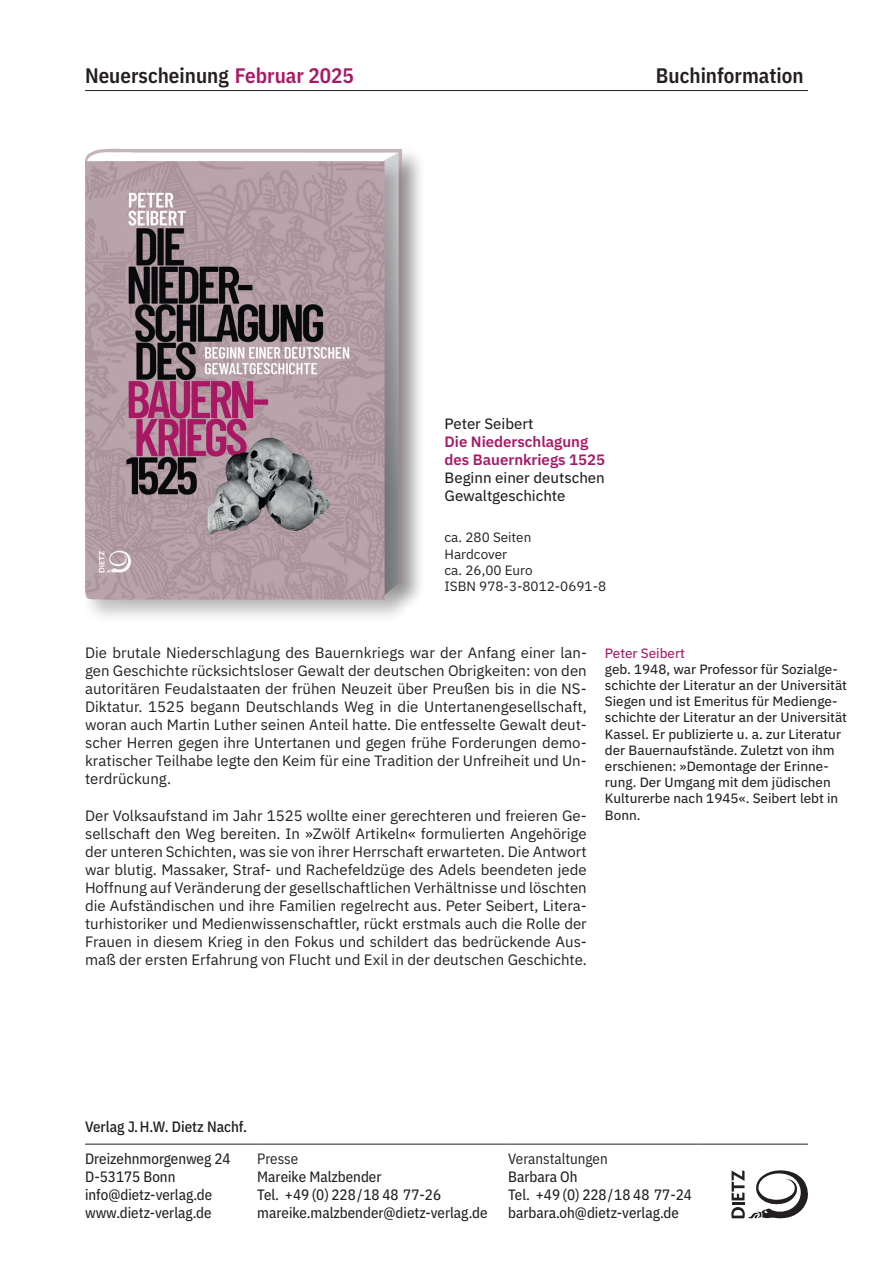
<style>
.page{position:relative;width:893px;height:1263px;background:#fff}
.page>*{position:absolute;margin:0;border:0;box-sizing:border-box;transform-origin:0 0}
.t1{font:600 21px "IBM Plex Sans Cond";color:#231f20}
.t2{font:15px/18px "IBM Plex Sans";color:#231f20;text-align:justify}
.t3{font:15px/18px "IBM Plex Sans Cond Text";color:#231f20}
.t4{font:15px/18px "IBM Plex Sans Text";color:#231f20}
.t5{font:600 15px/18px "IBM Plex Sans";color:#a81865}
.t6{font:500 15px "IBM Plex Sans Cond";color:#231f20}
.t7{font:15px "IBM Plex Sans Cond";color:#231f20}
.t8{font:13.5px/16.2px "IBM Plex Sans Text";color:#231f20}
.t9{font:13.5px/16.2px "IBM Plex Sans";color:#231f20}
.t10{font:13.5px "IBM Plex Sans Text";color:#a81865}
.s1{color:#a81865}
</style>
<div class="page">
<hr style="left:85px;top:90px;width:723px;height:1px;background:#231f20">
<hr style="left:85px;top:1144px;width:172px;height:1px;background:#231f20">
<hr style="left:257px;top:1144px;width:251px;height:1px;background:#231f20">
<hr style="left:508px;top:1144px;width:188px;height:1px;background:#231f20">
<hr style="left:696px;top:1144px;width:112px;height:1px;background:#231f20">
<svg style="left:731px;top:1170px;width:77px;height:48px"></svg>
<div style="left:378px;top:150px;width:45px;height:470px;background:#231f20;opacity:.28"></div>
<svg style="left:86px;top:148px;width:313px;height:9px"></svg>
<div style="left:81px;top:157px;width:328px;height:467px;background:#231f20;opacity:.28"></div>
<img style="left:85px;top:161px;width:300px;height:439px">
<h1 class="t1" style="left:85px;top:59px;width:270px">Neuerscheinung <span class="s1">Februar 2025</span></h1>
<h1 class="t1" style="left:656px;top:59px;width:149px">Buchinformation</h1>
<p class="t4" style="left:444px;top:413px;width:91px">Peter Seibert</p>
<p class="t5" style="left:444px;top:431px;width:162px">Die Niederschlagung des Bauernkriegs 1525</p>
<p class="t4" style="left:444px;top:467px;width:162px">Beginn einer deutschen<br>Gewaltgeschichte</p>
<p class="t9" style="left:444px;top:528px;width:163px">ca. 280 Seiten<br>Hardcover<br>ca. 26,00 Euro<br>ISBN 978-3-8012-0691-8</p>
<p class="t2" style="left:85px;top:642px;width:504px">Die brutale Niederschlagung des Bauernkriegs war der Anfang einer lan&shy;gen Geschichte rücksichtsloser Gewalt der deutschen Obrigkeiten: von den autoritären Feudalstaaten der frühen Neuzeit über Preußen bis in die NS-Diktatur. 1525 begann Deutschlands Weg in die Untertanengesellschaft, woran auch Martin Luther seinen Anteil hatte. Die entfesselte Gewalt deut&shy;scher Herren gegen ihre Untertanen und gegen frühe Forderungen demo&shy;kratischer Teilhabe legte den Keim für eine Tradition der Unfreiheit und Un&shy;terdrückung.</p>
<p class="t2" style="left:85px;top:805px;width:503px">Der Volksaufstand im Jahr 1525 wollte einer gerechteren und freieren Ge&shy;sellschaft den Weg bereiten. In »Zwölf Artikeln« formulierten Angehörige der unteren Schichten, was sie von ihrer Herrschaft erwarteten. Die Antwort war blutig. Massaker, Straf- und Rachefeldzüge des Adels beendeten jede Hoffnung auf Veränderung der gesellschaftlichen Verhältnisse und löschten die Aufständischen und ihre Familien regelrecht aus. Peter Seibert, Litera&shy;turhistoriker und Medienwissenschaftler, rückt erstmals auch die Rolle der Frauen in diesem Krieg in den Fokus und schildert das bedrückende Aus&shy;maß der ersten Erfahrung von Flucht und Exil in der deutschen Geschichte.</p>
<p class="t10" style="left:605px;top:642px;width:82px">Peter Seibert</p>
<p class="t8" style="left:605px;top:660px;width:244px">geb. 1948, war Professor für Sozialge&shy;schichte der Literatur an der Universität Siegen und ist Emeritus für Medienge&shy;schichte der Literatur an der Universität Kassel. Er publizierte u. a. zur Literatur der Bauernaufstände. Zuletzt von ihm erschienen: »Demontage der Erinne&shy;rung. Der Umgang mit dem jüdischen Kulturerbe nach 1945«. Seibert lebt in Bonn.</p>
<p class="t6" style="left:85px;top:1115px;width:164px">Verlag J.H.W. Dietz Nachf.</p>
<p class="t3" style="left:85px;top:1149px;width:147px">Dreizehnmorgenweg 24<br>D-53175 Bonn info@dietz-verlag.de www.dietz-verlag.de</p>
<p class="t7" style="left:257px;top:1147px;width:42px">Presse</p>
<p class="t3" style="left:257px;top:1167px;width:232px">Mareike Malzbender<br>Tel. +49 (0) 228/18 48 77-26 mareike.malzbender@dietz-verlag.de</p>
<p class="t7" style="left:508px;top:1147px;width:101px">Veranstaltungen</p>
<p class="t3" style="left:508px;top:1167px;width:185px">Barbara Oh<br>Tel. +49 (0) 228/18 48 77-24 barbara.oh@dietz-verlag.de</p>
</div>
